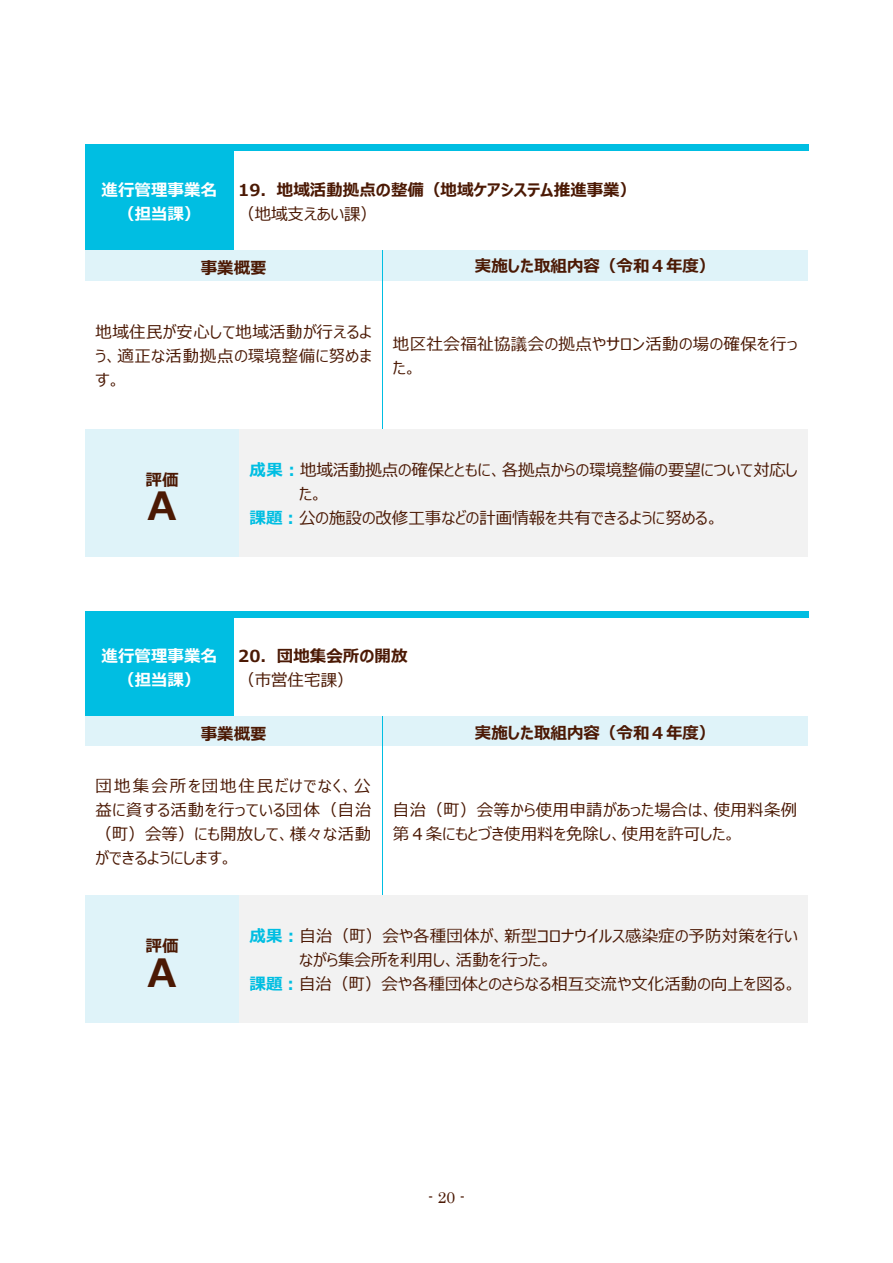
<style>
.page{position:relative;width:893px;height:1263px;background:#fff}
.page>*{position:absolute;margin:0;border:0;box-sizing:border-box;transform-origin:0 0}
.t1{font:700 39px "Meiryo UI";color:#4b1904}
.t2{font:16.5px/24px "Meiryo UI";letter-spacing:.005em;color:#4b1904;text-align:justify}
.t3{font:700 16.5px "Meiryo UI";color:#4b1904}
.t4{font:700 16.5px/24px "Meiryo UI";color:#fff;text-align:center}
.t5{font:15.75px "Century";color:#4b1904}
.s1{font-weight:700;color:#00bee2}
</style>
<div class="page">
<div style="left:85px;top:151px;width:149px;height:99px;background:#00bee2"></div>
<div style="left:85px;top:144px;width:723px;height:7px;background:#00bee2"></div>
<div style="left:85px;top:250px;width:297px;height:30px;background:#dff3f9"></div>
<div style="left:383px;top:250px;width:425px;height:30px;background:#dff3f9"></div>
<hr style="left:382px;top:250px;width:1px;height:30px;background:#00bee2">
<hr style="left:382px;top:280px;width:1px;height:149px;background:#00bee2">
<div style="left:85px;top:429px;width:154px;height:128px;background:#dff3f9"></div>
<div style="left:239px;top:429px;width:569px;height:128px;background:#f2f2f2"></div>
<div style="left:85px;top:617px;width:149px;height:99px;background:#00bee2"></div>
<div style="left:85px;top:611px;width:723px;height:6px;background:#00bee2"></div>
<div style="left:85px;top:716px;width:297px;height:30px;background:#dff3f9"></div>
<div style="left:383px;top:716px;width:425px;height:30px;background:#dff3f9"></div>
<hr style="left:382px;top:716px;width:1px;height:30px;background:#00bee2">
<hr style="left:382px;top:746px;width:1px;height:149px;background:#00bee2">
<div style="left:85px;top:895px;width:154px;height:128px;background:#dff3f9"></div>
<div style="left:239px;top:895px;width:569px;height:128px;background:#f2f2f2"></div>
<p class="t4" style="left:102px;top:179px;width:117px">進⾏管理事業名（担当課）</p>
<p class="t3" style="left:238px;top:178px;width:399px">19．地域活動拠点の整備（地域ケアシステム推進事業）</p>
<p class="t2" style="left:238px;top:203px;width:140px">（地域⽀えあい課）</p>
<p class="t3" style="left:201px;top:256px;width:67px">事業概要</p>
<p class="t3" style="left:475px;top:255px;width:242px">実施した取組内容（令和４年度）</p>
<p class="t2" style="left:95px;top:320px;width:278px">地域住⺠が安⼼して地域活動が⾏えるよう、適正な活動拠点の環境整備に努めます。</p>
<p class="t2" style="left:393px;top:332px;width:406px">地区社会福祉協議会の拠点やサロン活動の場の確保を⾏った。</p>
<p class="t3" style="left:146px;top:468px;width:34px">評価</p>
<h1 class="t1" style="left:143px;top:479px;width:40px">Ａ</h1>
<p class="t2" style="left:250px;top:459px;width:550px"><span class="s1">成果︓</span>地域活動拠点の確保とともに、各拠点からの環境整備の要望について対応し</p>
<p class="t2" style="left:299px;top:483px;width:25px">た。</p>
<p class="t2" style="left:250px;top:507px;width:471px"><span class="s1">課題︓</span>公の施設の改修⼯事などの計画情報を共有できるように努める。</p>
<p class="t4" style="left:102px;top:645px;width:117px">進⾏管理事業名（担当課）</p>
<p class="t3" style="left:238px;top:644px;width:171px">20．団地集会所の開放</p>
<p class="t2" style="left:238px;top:669px;width:117px">（市営住宅課）</p>
<p class="t3" style="left:201px;top:723px;width:67px">事業概要</p>
<p class="t3" style="left:475px;top:721px;width:242px">実施した取組内容（令和４年度）</p>
<p class="t2" style="left:95px;top:775px;width:278px">団地集会所を団地住⺠だけでなく、公益に資する活動を⾏っている団体（⾃治（町）会等）にも開放して、様々な活動ができるようにします。</p>
<p class="t2" style="left:393px;top:799px;width:406px">⾃治（町）会等から使⽤申請があった場合は、使⽤料条例第４条にもとづき使⽤料を免除し、使⽤を許可した。</p>
<p class="t3" style="left:146px;top:934px;width:34px">評価</p>
<h1 class="t1" style="left:143px;top:945px;width:40px">Ａ</h1>
<p class="t2" style="left:250px;top:925px;width:549px"><span class="s1">成果︓</span>⾃治（町）会や各種団体が、新型コロナウイルス感染症の予防対策を⾏い</p>
<p class="t2" style="left:299px;top:949px;width:254px">ながら集会所を利⽤し、活動を⾏った。</p>
<p class="t2" style="left:250px;top:973px;width:548px"><span class="s1">課題︓</span>⾃治（町）会や各種団体とのさらなる相互交流や⽂化活動の向上を図る。</p>
<p class="t5" style="left:428px;top:1184px;width:38px">- 20 -</p>
</div>
